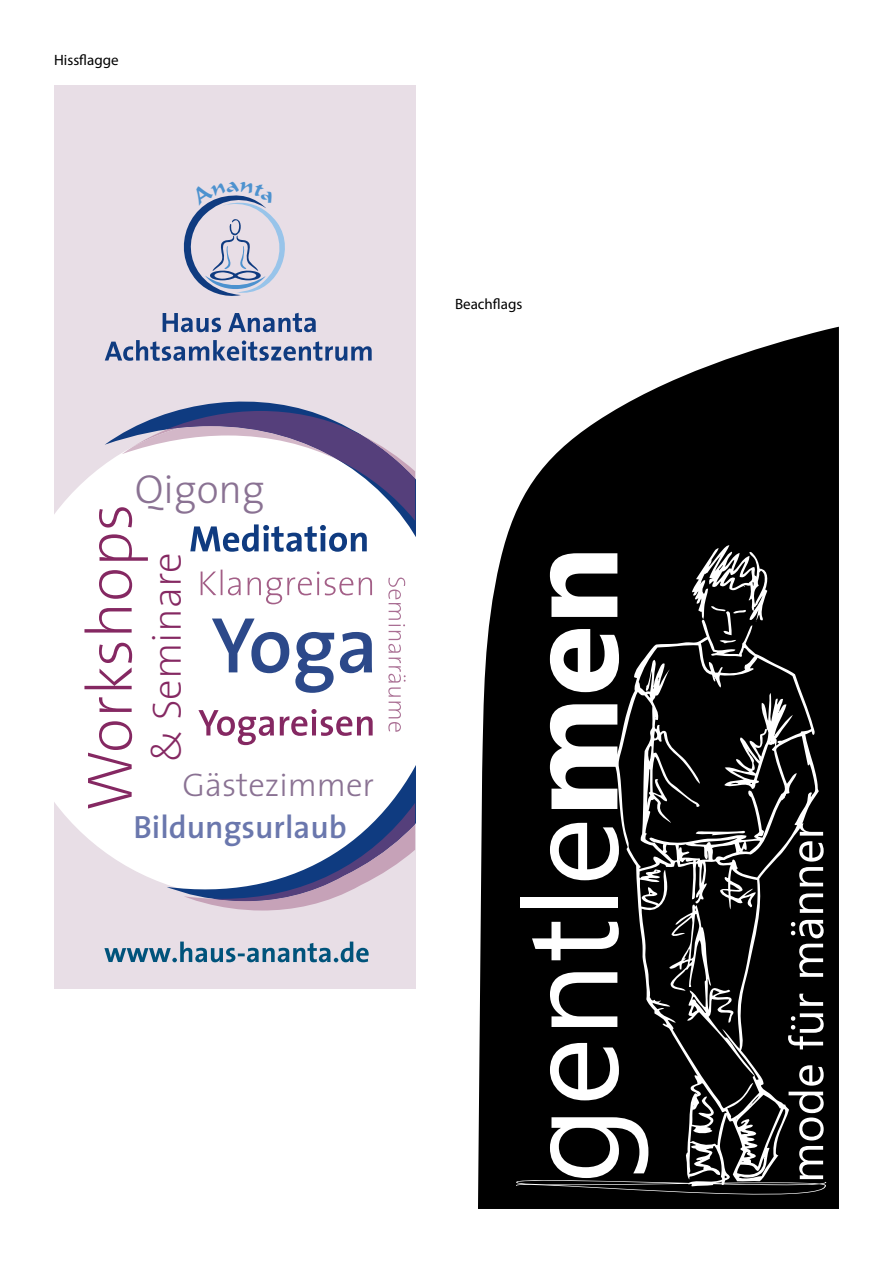
<style>
.page{position:relative;width:893px;height:1263px;background:#fff}
.page>*{position:absolute;margin:0;border:0;box-sizing:border-box;transform-origin:0 0}
.t1{font:200 64.65px "The Sans B2";letter-spacing:-.005em;color:#852862}
.t2{font:200 40.95px "The Sans B2";color:#852862}
.t3{font:300 40.65px "The Sans";color:#8a7293}
.t4{font:300 32.85px "The Sans";color:#8a7293}
.t5{font:600 32.25px "The Sans";color:#6a77ad}
.t6{font:15px "Myriad Pro";color:#000}
</style>
<div class="page">
<div style="left:54px;top:85px;width:361px;height:904px;background:#e8dee6"></div>
<svg style="left:105px;top:340px;width:267px;height:21px"></svg>
<svg style="left:163px;top:313px;width:153px;height:19px"></svg>
<svg style="left:54px;top:464px;width:51px;height:388px;background:#fcfbfc"></svg>
<svg style="left:105px;top:401px;width:204px;height:510px;fill:#fff"></svg>
<svg style="left:133px;top:867px;width:191px;height:43px"></svg>
<div style="left:122px;top:426px;width:45px;height:441px;background:#fff"></div>
<svg style="left:167px;top:411px;width:248px;height:490px;background:#dedde8"></svg>
<svg style="left:212px;top:618px;width:160px;height:75px;background:#bec7db"></svg>
<svg style="left:190px;top:524px;width:177px;height:28px;background:#9dafcb"></svg>
<svg style="left:198px;top:709px;width:175px;height:36px;background:#dec6d5"></svg>
<svg style="left:201px;top:570px;width:171px;height:34px;background:#f1e7ed"></svg>
<svg style="left:388px;top:578px;width:18px;height:154px;background:#f0e6ec"></svg>
<svg style="left:104px;top:941px;width:265px;height:21px"></svg>
<svg style="left:478px;top:327px;width:361px;height:882px;fill:#000"></svg>
<svg style="left:615px;top:620px;width:204px;height:300px;background:#292929"></svg>
<svg style="left:692px;top:545px;width:78px;height:98px"></svg>
<svg style="left:696px;top:830px;width:49px;height:5px"></svg>
<div style="left:520px;top:897px;width:97px;height:11px;background:#fff"></div>
<svg style="left:550px;top:823px;width:69px;height:57px"></svg>
<svg style="left:550px;top:704px;width:67px;height:105px"></svg>
<svg style="left:550px;top:629px;width:69px;height:63px"></svg>
<svg style="left:550px;top:553px;width:67px;height:64px"></svg>
<svg style="left:516px;top:920px;width:310px;height:279px;background:#2f2f2f"></svg>
<svg style="left:799px;top:893px;width:24px;height:20px"></svg>
<svg style="left:799px;top:823px;width:25px;height:63px"></svg>
<svg style="left:183px;top:195px;width:102px;height:101px"></svg>
<p class="t6" style="left:54px;top:51px;width:66px">Hissflagge</p>
<h3 class="t3" style="left:135px;top:455px;width:131px">Qigong</h3>
<h1 class="t1" style="left:77px;top:811px;width:309px;rotate:-90deg">Workshops</h1>
<h3 class="t5" style="left:133px;top:800px;width:215px">Bildungsurlaub</h3>
<h2 class="t2" style="left:146px;top:762px;width:210px;rotate:-90deg">&amp; Seminare</h2>
<h3 class="t4" style="left:183px;top:758px;width:193px">Gästezimmer</h3>
<p class="t6" style="left:455px;top:295px;width:69px">Beachflags</p>
</div>
